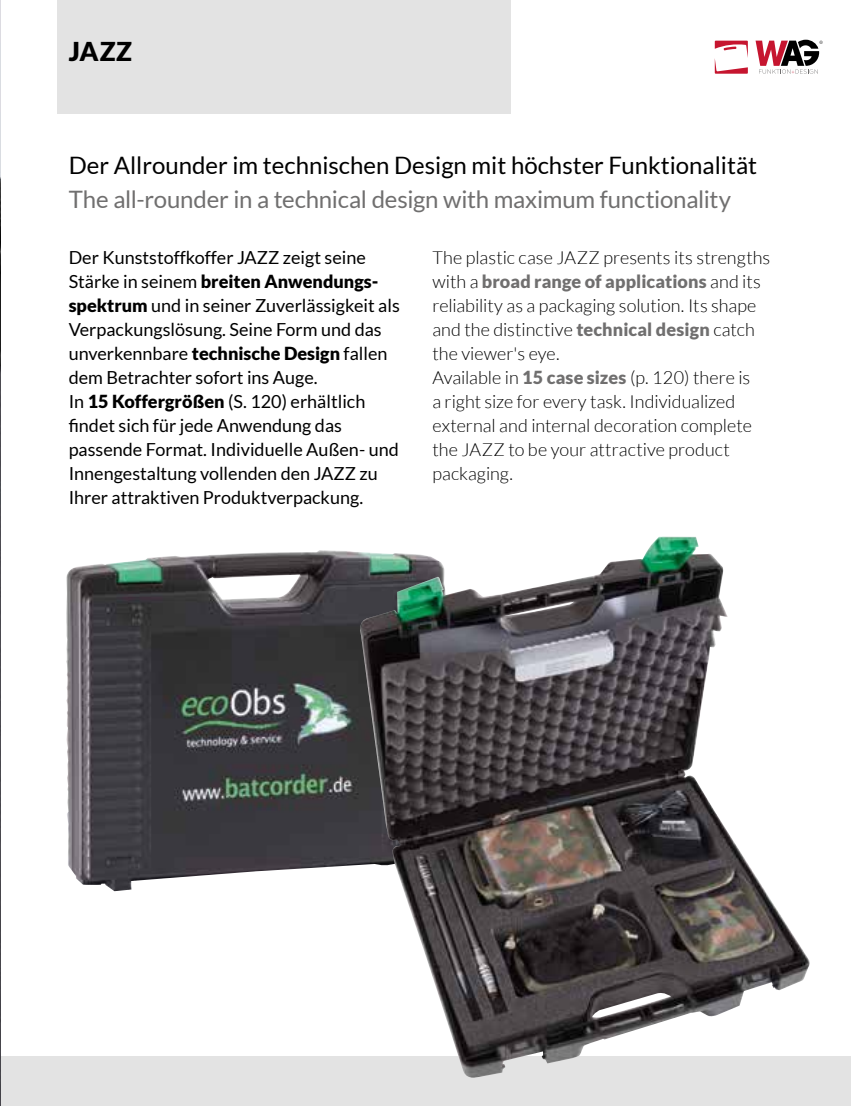
<style>
.page{position:relative;width:851px;height:1106px;background:#fff}
.page>*{position:absolute;margin:0;border:0;box-sizing:border-box;transform-origin:0 0}
.t1{font:900 26px "Lato";color:#000}
.t2{font:24px "Lato";color:#000}
.t3{font:24px "Lato";letter-spacing:-.01em;color:#706f6f}
.t4{font:18px/24px "Lato";color:#000}
.t5{font:300 18px/24px "Lato";color:#000}
.s1{font-weight:900}
.s2{font-weight:900;color:#706f6f}
</style>
<div class="page">
<div style="left:0;top:1056px;width:850px;height:50px;background:#e3e3e3"></div>
<div style="left:57px;top:0;width:453px;height:113px;background:#e3e3e3"></div>
<svg style="left:714px;top:41px;width:33px;height:33px"></svg>
<svg style="left:755px;top:40px;width:67px;height:34px"></svg>
<img style="left:0;top:0;width:1px;height:1106px">
<img style="left:66px;top:550px;width:290px;height:341px">
<img style="left:356px;top:536px;width:454px;height:542px">
<h1 class="t1" style="left:69px;top:36px;width:65px">JAZZ</h1>
<h2 class="t2" style="left:69px;top:151px;width:689px">Der Allrounder im technischen Design mit höchster Funktionalität</h2>
<h2 class="t3" style="left:69px;top:185px;width:663px">The all-rounder in a technical design with maximum functionality</h2>
<p class="t4" style="left:69px;top:245px;width:332px">Der Kunststoffkoffer JAZZ zeigt seine Stärke in seinem <span class="s1">breiten Anwendungs&shy;spektrum</span> und in seiner Zuverlässigkeit als Verpackungslösung. Seine Form und das unverkennbare <span class="s1">technische Design</span> fallen dem Betrachter sofort ins Auge.<br>In <span class="s1">15 Koffergrößen</span> (S. 120) erhältlich findet sich für jede Anwendung das passende Format. Individuelle Außen- und Innengestaltung vollenden den JAZZ zu Ihrer attraktiven Produktverpackung.</p>
<p class="t5" style="left:432px;top:246px;width:339px">The plastic case JAZZ presents its strengths with a <span class="s2">broad range of applications</span> and its reliability as a packaging solution. Its shape and the distinctive <span class="s2">technical design</span> catch the viewer's eye.<br>Available in <span class="s2">15 case sizes</span> (p. 120) there is<br>a right size for every task. Individualized external and internal decoration complete the JAZZ to be your attractive product packaging.</p>
</div>
